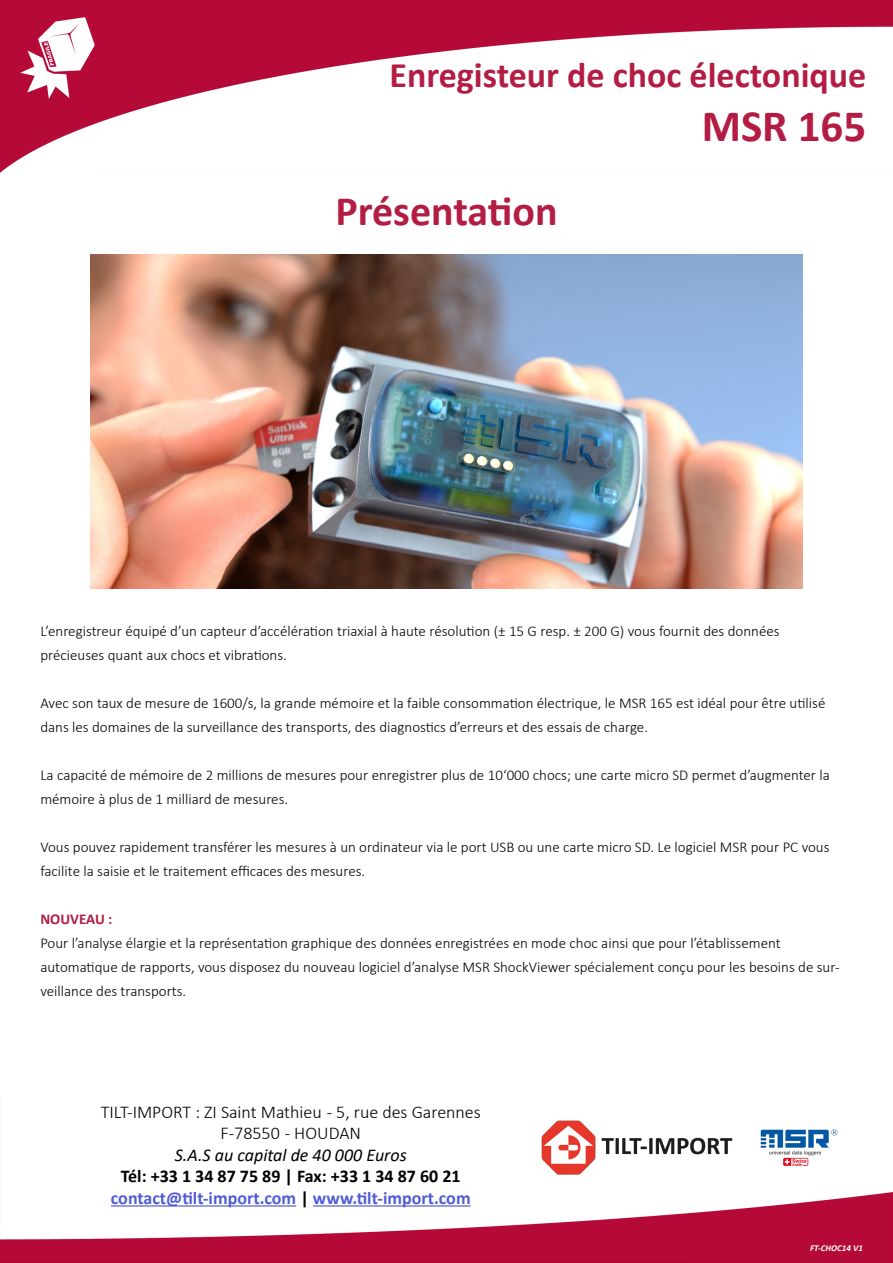
<style>
.page{position:relative;width:893px;height:1263px;background:#fff}
.page>*{position:absolute;margin:0;border:0;box-sizing:border-box;transform-origin:0 0}
.t1{font:700 45px "Calibri";color:#b31c43}
.t2{font:700 42px "Calibri";color:#b31c43}
.t3{font:700 36px "Calibri";color:#b31c43}
.t4{font:300 18px "Calibri";color:#000}
.t5{font:700 18px "Calibri";color:#4f5cd6}
.t6{font:700 18px "Calibri";color:#000}
.t7{font:italic 18px "Calibri";color:#000}
.t8{font:300 15px/24px "Calibri";color:#000}
.t9{font:700 15px "Calibri";color:#b31c43}
.t10{font:italic 700 9px "Calibri";color:#fff}
.s1{color:#000}
</style>
<div class="page">
<img style="left:0;top:1192px;width:893px;height:71px">
<img style="left:0;top:0;width:893px;height:172px">
<img style="left:541px;top:1120px;width:192px;height:55px">
<hr style="left:111px;top:1205px;width:185px;height:1px;background:#4f5cd6">
<hr style="left:313px;top:1205px;width:158px;height:1px;background:#4f5cd6">
<img style="left:0;top:0;width:115px;height:116px">
<img style="left:760px;top:1129px;width:78px;height:38px">
<img style="left:91px;top:255px;width:711px;height:334px">
<h3 class="t3" style="left:389px;top:49px;width:478px">Enregisteur de choc électonique</h3>
<h1 class="t1" style="left:702px;top:94px;width:166px">MSR 165</h1>
<p class="t2" style="left:335px;top:181px;width:224px">Présentation</p>
<p class="t8" style="left:40px;top:619px;width:741px">L’enregistreur équipé d’un capteur d’accélération triaxial à haute résolution (± 15 G resp. ± 200 G) vous fournit des données</p>
<p class="t8" style="left:40px;top:643px;width:248px">précieuses quant aux chocs et vibrations.</p>
<p class="t8" style="left:40px;top:691px;width:786px">Avec son taux de mesure de 1600/s, la grande mémoire et la faible consommation électrique, le MSR 165 est idéal pour être utilisé dans les domaines de la surveillance des transports, des diagnostics d’erreurs et des essais de charge.</p>
<p class="t8" style="left:40px;top:763px;width:791px">La capacité de mémoire de 2 millions de mesures pour enregistrer plus de 10‘000 chocs; une carte micro SD permet d’augmenter la mémoire à plus de 1 milliard de mesures.</p>
<p class="t8" style="left:40px;top:835px;width:791px">Vous pouvez rapidement transférer les mesures à un ordinateur via le port USB ou une carte micro SD. Le logiciel MSR pour PC vous facilite la saisie et le traitement efficaces des mesures.</p>
<p class="t9" style="left:40px;top:908px;width:73px">NOUVEAU :</p>
<p class="t8" style="left:40px;top:931px;width:742px">Pour l’analyse élargie et la représentation graphique des données enregistrées en mode choc ainsi que pour l’établissement</p>
<p class="t8" style="left:40px;top:955px;width:801px">automatique de rapports, vous disposez du nouveau logiciel d’analyse MSR ShockViewer spécialement conçu pour les besoins de sur&shy;veillance des transports.</p>
<p class="t4" style="left:101px;top:1100px;width:382px">TILT-IMPORT : ZI Saint Mathieu - 5, rue des Garennes</p>
<p class="t4" style="left:220px;top:1122px;width:142px">F-78550 - HOUDAN</p>
<p class="t7" style="left:175px;top:1142px;width:233px">S.A.S au capital de 40 000 Euros</p>
<p class="t6" style="left:121px;top:1163px;width:341px">Tél: +33 1 34 87 75 89 | Fax: +33 1 34 87 60 21</p>
<p class="t5" style="left:111px;top:1185px;width:361px">contact@tilt-import.com <span class="s1">|</span> www.tilt-import.com</p>
<p class="t10" style="left:810px;top:1242px;width:54px">FT-CHOC14 V1</p>
</div>
